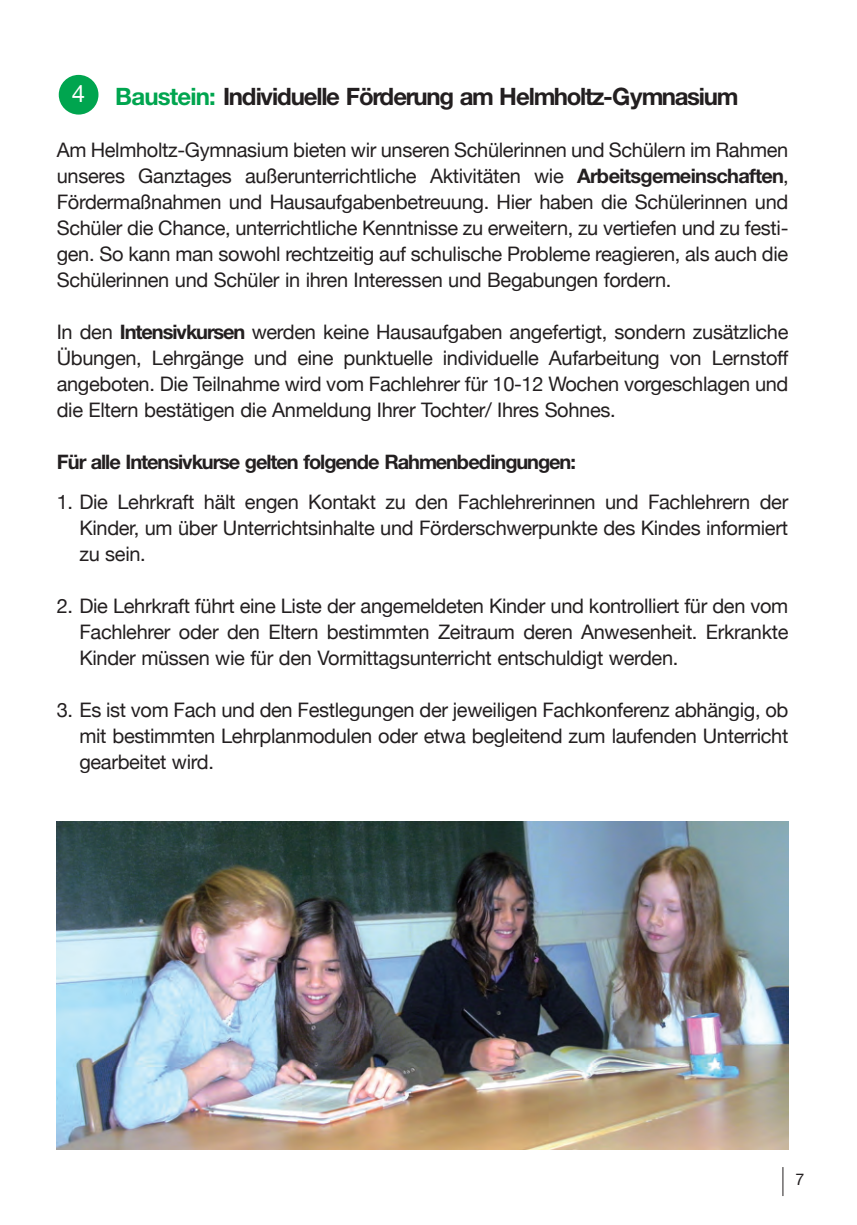
<style>
.page{position:relative;width:857px;height:1225px;background:#fff}
.page>*{position:absolute;margin:0;border:0;box-sizing:border-box;transform-origin:0 0}
.t1{font:700 24px "Helvetica Neue";letter-spacing:-.055em;color:#231f20}
.t2{font:24px "Helvetica Neue";color:#fff}
.t3{font:20px/26px "Helvetica Neue";letter-spacing:-.015em;color:#231f20;text-align:justify}
.t4{font:700 20px "Helvetica Neue";letter-spacing:-.055em;color:#231f20}
.t5{font:16px "Helvetica Neue";color:#231f20}
.s1{color:#00a54f}
.s2{font-weight:700}
</style>
<div class="page">
<svg style="left:782px;top:1167px;width:1px;height:29px"></svg>
<div style="left:59px;top:75px;width:39px;height:40px;background:#00a54f;border-radius:50%"></div>
<img style="left:57px;top:821px;width:731px;height:328px">
<p class="t2" style="left:72px;top:79px;width:15px">4</p>
<p class="t1" style="left:115px;top:87px;width:624px"><span class="s1">Baustein:</span> Individuelle Förderung am Helmholtz-Gymnasium</p>
<p class="t3" style="left:57px;top:136px;width:733px">Am Helmholtz-Gymnasium bieten wir unseren Schülerinnen und Schülern im Rahmen unseres Ganztages außerunterrichtliche Aktivitäten wie <span class="s2">Arbeitsgemeinschaften</span>, Fördermaßnahmen und Hausaufgabenbetreuung. Hier haben die Schülerinnen und Schüler die Chance, unterrichtliche Kenntnisse zu erweitern, zu vertiefen und zu festi&shy;gen. So kann man sowohl rechtzeitig auf schulische Probleme reagieren, als auch die Schülerinnen und Schüler in ihren Interessen und Begabungen fordern.</p>
<p class="t3" style="left:57px;top:318px;width:732px">In den <span class="s2">Intensivkursen</span> werden keine Hausaufgaben angefertigt, sondern zusätzliche Übungen, Lehrgänge und eine punktuelle individuelle Aufarbeitung von Lernstoff angeboten. Die Teilnahme wird vom Fachlehrer für 10-12 Wochen vorgeschlagen und die Eltern bestätigen die Anmeldung Ihrer Tochter/ Ihres Sohnes.</p>
<p class="t4" style="left:57px;top:454px;width:520px">Für alle Intensivkurse gelten folgende Rahmenbedingungen:</p>
<p class="t3" style="left:79px;top:488px;width:710px;text-indent:-23px">1. Die Lehrkraft hält engen Kontakt zu den Fachlehrerinnen und Fachlehrern der Kinder, um über Unterrichtsinhalte und Förderschwerpunkte des Kindes informiert zu sein.</p>
<p class="t3" style="left:79px;top:592px;width:710px;text-indent:-23px">2. Die Lehrkraft führt eine Liste der angemeldeten Kinder und kontrolliert für den vom Fachlehrer oder den Eltern bestimmten Zeitraum deren Anwesenheit. Erkrankte Kinder müssen wie für den Vormittagsunterricht entschuldigt werden.</p>
<p class="t3" style="left:79px;top:696px;width:710px;text-indent:-23px">3. Es ist vom Fach und den Festlegungen der jeweiligen Fachkonferenz abhängig, ob mit bestimmten Lehrplanmodulen oder etwa begleitend zum laufenden Unterricht gearbeitet wird.</p>
<p class="t5" style="left:795px;top:1169px;width:10px">7</p>
</div>
